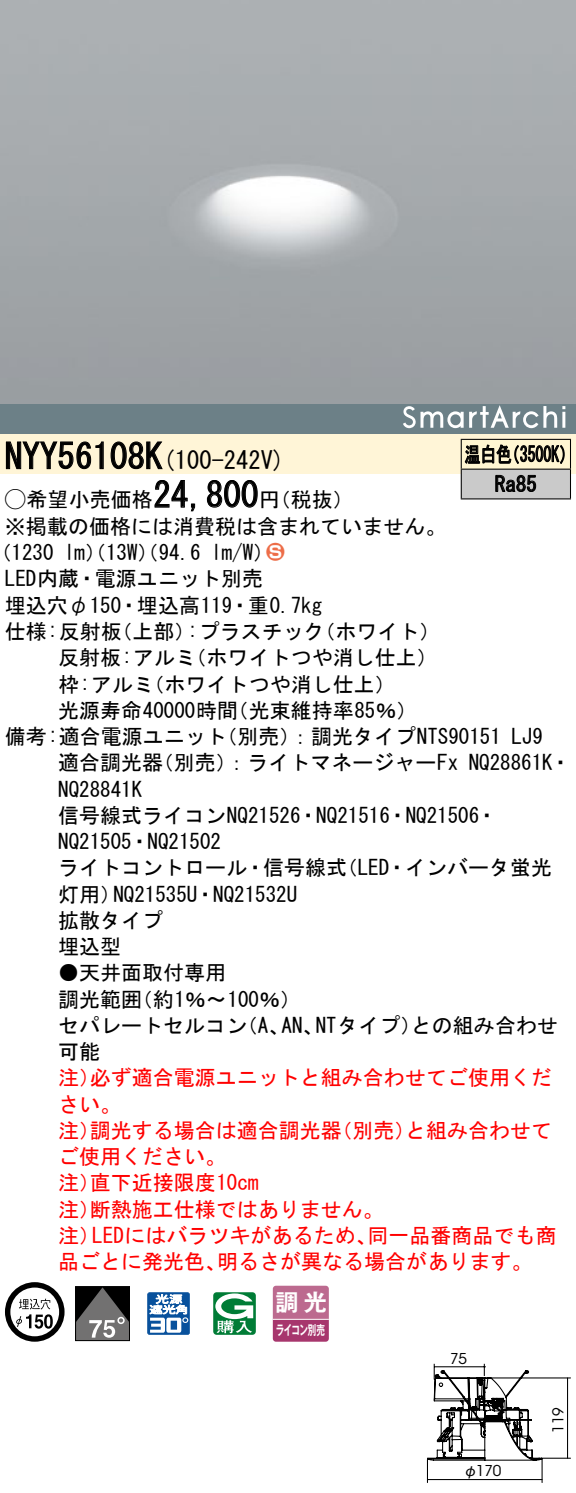
<style>
.page{position:relative;width:576px;height:1493px;background:#fff}
.page>*{position:absolute;margin:0;border:0;box-sizing:border-box;transform-origin:0 0}
.t1{font:35px "MS Gothic";color:#000}
.t2{font:24.5px "MS Gothic";color:#000}
.t3{font:23.1px "Gothic MB101 Pro De Bold 90 pv RKSJ H";color:#fff}
.t4{font:21px/26.2px "MS Gothic";color:#000}
.t5{font:21px/26.2px "MS Gothic";color:#f00}
.t6{font:21px/29.8px "MS Gothic";color:#000;scale:.75 1}
.t7{font:21px "Ford Classification 1";color:#ed6d48}
.t8{font:14.7px "ITC Avant Garde Std";letter-spacing:-.02em;color:#000}
.t9{font:13.3px "Gothic MB101 Pro De Bold 90 pv RKSJ H";letter-spacing:-.05em;color:#fff;scale:.65 1}
.s1{font-size:35px}
.s2{font-family:"Ford Classification 1"}
.s3{color:#fff}
.s4{font-family:"Gothic BBB Pro Medium 90 pv RKSJ H"}
</style>
<div class="page">
<div style="left:0;top:404px;width:575px;height:30px;background:#6c8087"></div>
<svg style="left:403px;top:406px;width:60px;height:22px"></svg>
<svg style="left:469px;top:405px;width:96px;height:23px"></svg>
<div style="left:0;top:434px;width:575px;height:40px;background:#fff5d7"></div>
<svg style="left:6px;top:441px;width:98px;height:28px"></svg>
<svg style="left:110px;top:441px;width:53px;height:28px"></svg>
<svg style="left:154px;top:480px;width:42px;height:32px"></svg>
<svg style="left:207px;top:480px;width:51px;height:28px"></svg>
<svg style="left:5px;top:1282px;width:59px;height:59px"></svg>
<svg style="left:44px;top:1314px;width:9px;height:14px"></svg>
<div style="left:75px;top:1286px;width:55px;height:54px;border:1px solid #000"></div>
<svg style="left:76px;top:1287px;width:53px;height:53px;background:#575656"></svg>
<svg style="left:147px;top:1292px;width:43px;height:42px"></svg>
<svg style="left:213px;top:1292px;width:43px;height:42px"></svg>
<svg style="left:272px;top:1285px;width:56px;height:56px;background:#b75c87"></svg>
<hr style="left:273px;top:1318px;width:55px;height:1px;background:#fff">
<div style="left:461px;top:439px;width:109px;height:30px;background:#fff6d2"></div>
<div style="left:461px;top:469px;width:109px;height:30px;background:#cacaca"></div>
<hr style="left:460px;top:439px;width:110px;height:1px;background:#000">
<hr style="left:569px;top:440px;width:2px;height:28px;background:#000">
<hr style="left:460px;top:468px;width:110px;height:2px;background:#000">
<hr style="left:569px;top:469px;width:2px;height:29px;background:#000">
<hr style="left:460px;top:498px;width:110px;height:1px;background:#000">
<svg style="left:460px;top:440px;width:104px;height:58px"></svg>
<svg style="left:427px;top:1363px;width:143px;height:119px"></svg>
<h1 class="t1" style="left:5px;top:439px;width:142px">NYY56108</h1>
<p class="t2" style="left:145px;top:448px;width:141px">(<span class="s1">K</span> 100-242 (V</p>
<h1 class="t1" style="left:153px;top:477px;width:106px">24,800</h1>
<p class="t4" style="left:5px;top:486px;width:442px"><span class="s2">A</span>希望小売価格<br>※掲載の価格には消費税は含まれていません。</p>
<p class="t7" style="left:266px;top:541px;width:19px">2<span class="s3">3</span></p>
<p class="t4" style="left:259px;top:486px;width:96px">（円税抜(</p>
<p class="t4" style="left:211px;top:539px;width:64px">l m (W/</p>
<p class="t4" style="left:-9px;top:539px;width:65px">（1230</p>
<p class="t4" style="left:5px;top:565px;width:259px">LED内蔵・電源ユニット別売</p>
<p class="t4" style="left:5px;top:592px;width:318px">埋込穴φ150・埋込高119・重0.7kg</p>
<p class="t4" style="left:64px;top:539px;width:138px">lm）（13 ）（W 94.6</p>
<p class="t4" style="left:5px;top:618px;width:118px">仕様:反射板</p>
<p class="t4" style="left:111px;top:618px;width:85px">（上部）</p>
<p class="t4" style="left:187px;top:618px;width:139px">:プラスチック</p>
<p class="t4" style="left:314px;top:618px;width:127px">（ホワイト(</p>
<p class="t4" style="left:143px;top:644px;width:254px;text-indent:-85px">反射板:アルミ<br>（ホワイトつや消し仕上(</p>
<p class="t4" style="left:185px;top:644px;width:254px">（ホワイトつや消し仕上(</p>
<p class="t4" style="left:58px;top:670px;width:97px">枠:アルミ</p>
<p class="t4" style="left:58px;top:697px;width:181px">光源寿命40000時間</p>
<p class="t4" style="left:227px;top:697px;width:191px">（光束維持率85％(</p>
<p class="t6" style="left:494px;top:439px;width:57px;text-indent:-30px">温白色<br>Ra85</p>
<p class="t6" style="left:504px;top:439px;width:96px">（3500 (K</p>
<p class="t4" style="left:216px;top:723px;width:286px">（別売：）調光タイプNTS90151</p>
<p class="t4" style="left:5px;top:723px;width:223px">備考:適合電源ユニット</p>
<p class="t4" style="left:511px;top:723px;width:33px">LJ9</p>
<p class="t4" style="left:153px;top:749px;width:307px">（別売：）ライトマネージャーFx</p>
<p class="t4" style="left:58px;top:749px;width:106px">適合調光器</p>
<p class="t4" style="left:58px;top:775px;width:85px">NQ28841K</p>
<p class="t4" style="left:58px;top:802px;width:441px">信号線式ライコンNQ21526・NQ21516・NQ21506・</p>
<p class="t4" style="left:58px;top:828px;width:164px">NQ21505・NQ21502</p>
<p class="t4" style="left:336px;top:854px;width:217px">（LED・インバータ蛍光</p>
<p class="t4" style="left:468px;top:749px;width:104px">NQ28861 ・K</p>
<p class="t4" style="left:58px;top:854px;width:290px;text-align:center">ライトコントロール・信号線式<br>NQ21535 ・U NQ21532U</p>
<p class="t4" style="left:58px;top:880px;width:106px">灯用）<br>拡散タイプ埋込型</p>
<p class="t4" style="left:132px;top:959px;width:171px;text-indent:-73px">●天井面取付専用<br>（約1％〜100％(</p>
<p class="t4" style="left:58px;top:985px;width:85px">調光範囲</p>
<p class="t4" style="left:315px;top:1012px;width:107px">NTタイプ）</p>
<p class="t4" style="left:411px;top:1012px;width:148px">との組み合わせ</p>
<p class="t4" style="left:58px;top:1012px;width:190px">セパレートセルコン可能</p>
<p class="t5" style="left:90px;top:1064px;width:463px">必ず適合電源ユニットと組み合わせてご使用くだ</p>
<p class="t4" style="left:237px;top:1012px;width:54px">（、A</p>
<p class="t4" style="left:281px;top:1012px;width:43px">AN、</p>
<p class="t5" style="left:58px;top:1064px;width:64px">注）さい。</p>
<p class="t5" style="left:90px;top:1117px;width:253px">調光する場合は適合調光器</p>
<p class="t5" style="left:331px;top:1117px;width:85px">（別売）</p>
<p class="t5" style="left:405px;top:1117px;width:148px">と組み合わせて</p>
<p class="t5" style="left:58px;top:1117px;width:43px">注）</p>
<p class="t5" style="left:58px;top:1143px;width:169px">ご使用ください。</p>
<p class="t5" style="left:90px;top:1169px;width:170px">直下近接限度10cm</p>
<p class="t5" style="left:90px;top:1169px;width:295px;text-indent:-32px">注）<br>断熱施工仕様ではありません。</p>
<p class="t5" style="left:58px;top:1195px;width:43px">注）</p>
<p class="t5" style="left:92px;top:1222px;width:286px">LEDにはバラツキがあるため、</p>
<p class="t5" style="left:367px;top:1222px;width:190px">同一品番商品でも商</p>
<p class="t5" style="left:58px;top:1222px;width:43px">注）</p>
<p class="t5" style="left:58px;top:1248px;width:169px">品ごとに発光色、</p>
<p class="t5" style="left:217px;top:1248px;width:317px">明るさが異なる場合があります。</p>
<p class="t3" style="left:275px;top:1282px;width:53px">調光</p>
<p class="t9" style="left:276px;top:1319px;width:77px">ライコン別売</p>
<p class="t8" style="left:450px;top:1349px;width:18px">75</p>
<p class="t8" style="left:463px;top:1461px;width:39px"><span class="s4">φ</span>170</p>
<p class="t8" style="left:549px;top:1432px;width:27px;rotate:-90deg">119</p>
</div>
